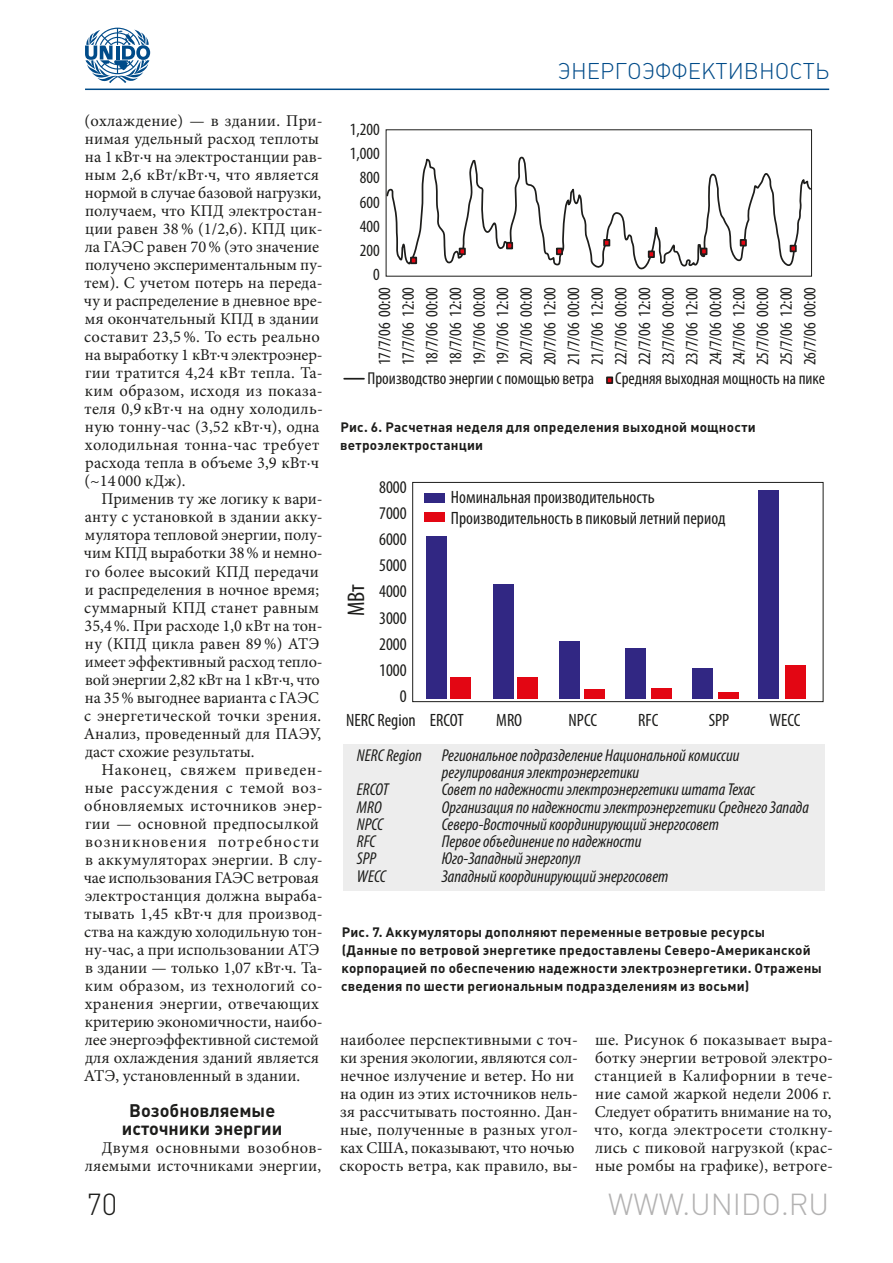
<style>
.page{position:relative;width:893px;height:1263px;background:#fff}
.page>*{position:absolute;margin:0;border:0;box-sizing:border-box;transform-origin:0 0}
.t1{font:30px "Plumb Light C";color:#b3b2b2}
.t2{font:30px "Plumb Light C";color:#1d1d1b}
.t3{font:condensed 24.15px "Myriad Pro";color:#1d1d1b}
.t4{font:22.5px "Plumb Light C";color:#004b89}
.t5{font:18px/18px "Plumb Bold C";color:#1d1d1b;text-align:center}
.t6{font:condensed 17.85px/26.1px "Myriad Pro";color:#1d1d1b}
.t7{font:italic condensed 17.25px "Myriad Pro";color:#1d1d1b}
.t8{font:condensed 17.25px/23.7px "Myriad Pro";color:#1d1d1b;text-align:right}
.t9{font:16.5px/18px "Minion Pro";letter-spacing:.01em;color:#1d1d1b}
.t10{font:13.5px/18px "Plumb Bold C";letter-spacing:.015em;color:#1d1d1b}
</style>
<div class="page">
<hr style="left:85px;top:89px;width:744px;height:1px;background:#004b89">
<svg style="left:385px;top:156px;width:427px;height:117px"></svg>
<div style="left:410px;top:257px;width:7px;height:7px;border:2px solid #1d1d1b"></div>
<div style="left:459px;top:248px;width:7px;height:7px;border:2px solid #1d1d1b"></div>
<div style="left:606px;top:376px;width:7px;height:8px;border:2px solid #1d1d1b"></div>
<div style="left:506px;top:242px;width:7px;height:7px;border:2px solid #1d1d1b"></div>
<div style="left:556px;top:248px;width:7px;height:7px;border:2px solid #1d1d1b"></div>
<div style="left:603px;top:239px;width:7px;height:7px;border:2px solid #1d1d1b"></div>
<div style="left:648px;top:250px;width:7px;height:8px;border:2px solid #1d1d1b"></div>
<div style="left:700px;top:248px;width:7px;height:7px;border:2px solid #1d1d1b"></div>
<div style="left:740px;top:239px;width:7px;height:7px;border:2px solid #1d1d1b"></div>
<div style="left:790px;top:245px;width:7px;height:7px;border:2px solid #1d1d1b"></div>
<hr style="left:344px;top:378px;width:20px;height:2px;background:#1d1d1b">
<div style="left:343px;top:744px;width:482px;height:146px;background:#ededed"></div>
<div style="left:412px;top:482px;width:411px;height:220px;border:1px solid #1d1d1b"></div>
<div style="left:426px;top:537px;width:21px;height:162px;background:#312783"></div>
<div style="left:450px;top:677px;width:21px;height:22px;background:#e30613"></div>
<div style="left:517px;top:677px;width:21px;height:22px;background:#e30613"></div>
<div style="left:584px;top:689px;width:21px;height:9px;background:#e30613"></div>
<div style="left:424px;top:513px;width:21px;height:9px;background:#e30613"></div>
<div style="left:424px;top:494px;width:21px;height:9px;background:#312783"></div>
<div style="left:651px;top:688px;width:21px;height:11px;background:#e30613"></div>
<div style="left:718px;top:693px;width:21px;height:6px;background:#e30613"></div>
<div style="left:785px;top:665px;width:21px;height:34px;background:#e30613"></div>
<div style="left:493px;top:584px;width:20px;height:115px;background:#312783"></div>
<div style="left:559px;top:641px;width:21px;height:58px;background:#312783"></div>
<div style="left:625px;top:649px;width:21px;height:50px;background:#312783"></div>
<div style="left:692px;top:669px;width:21px;height:30px;background:#312783"></div>
<div style="left:758px;top:490px;width:21px;height:209px;background:#312783"></div>
<svg style="left:85px;top:28px;width:65px;height:55px"></svg>
<p class="t9" style="left:85px;top:112px;width:240px">(охлаждение) — в здании. При&shy;нимая удельный расход теплоты на 1 кВт∙ч на электростанции рав&shy;ным 2,6 кВт/кВт∙ч, что является нормой в случае базовой нагрузки, получаем, что КПД</p>
<p class="t9" style="left:85px;top:202px;width:239px;text-indent:144px">электростан&shy;ции равен 38% (1/2,6). КПД</p>
<p class="t9" style="left:290px;top:220px;width:34px">цик-</p>
<p class="t9" style="left:84px;top:238px;width:240px;text-indent:63px">равен 70% (это значение получено экспериментальным пу&shy;тем). С учетом потерь на переда&shy;чу и распределение в дневное вре&shy;мя окончательный КПД</p>
<p class="t9" style="left:85px;top:238px;width:38px">ла ГАЭС</p>
<p class="t9" style="left:84px;top:310px;width:240px;text-indent:173px">в здании составит 23,5%. То есть реально на выработку 1 кВт∙ч электроэнер&shy;гии тратится 4,24 кВт тепла. Та&shy;ким образом, исходя из показа&shy;теля 0,9 кВт∙ч на одну холодиль&shy;ную тонну-час (3,52 кВт∙ч), одна холодильная тонна-час требует расхода тепла в объеме 3,9 кВт∙ч (~14 000 кДж).</p>
<p class="t9" style="left:84px;top:490px;width:240px;text-align:justify;text-indent:18px">Применив ту же логику к вари&shy;анту с установкой в здании акку&shy;мулятора тепловой энергии, полу&shy;чим КПД</p>
<p class="t9" style="left:85px;top:544px;width:239px;text-indent:65px">выработки 38% и немно&shy;го более высокий КПД</p>
<p class="t9" style="left:84px;top:562px;width:236px;text-align:justify;text-indent:170px">передачи и распределения в ночное время; суммарный КПД</p>
<p class="t9" style="left:85px;top:598px;width:240px;text-indent:127px">станет равным<br>35,4%. При расходе 1,0 кВт на тон&shy;ну (КПД</p>
<p class="t9" style="left:84px;top:634px;width:240px;text-indent:68px">цикла равен 89%) АТЭ имеет эффективный расход тепло&shy;вой энергии 2,82 кВт на 1 кВт∙ч, что на 35% выгоднее варианта с ГАЭС<br>с энергетической точки зрения.<br>Анализ, проведенный для ПАЭУ</p>
<p class="t9" style="left:318px;top:724px;width:5px">,</p>
<p class="t9" style="left:85px;top:742px;width:171px">даст схожие результаты.</p>
<p class="t9" style="left:102px;top:760px;width:223px">Наконец, свяжем приведен-</p>
<p class="t9" style="left:85px;top:778px;width:239px">ные рассуждения с темой воз-</p>
<p class="t9" style="left:84px;top:796px;width:240px">обновляемых источников энер-</p>
<p class="t9" style="left:85px;top:814px;width:235px">гии — основной предпосылкой</p>
<p class="t9" style="left:85px;top:832px;width:236px">возникновения потребности</p>
<p class="t9" style="left:85px;top:850px;width:239px">в аккумуляторах энергии. В слу-</p>
<p class="t9" style="left:84px;top:868px;width:150px">чае использования ГАЭС</p>
<p class="t9" style="left:84px;top:868px;width:241px;text-indent:173px">ветровая электростанция должна выраба&shy;тывать 1,45 кВт∙ч для производ&shy;ства на каждую холодильную тон&shy;ну-час, а при использовании АТЭ<br>в здании — только 1,07 кВт∙ч. Та&shy;ким образом, из технологий со&shy;хранения энергии, отвечающих критерию экономичности, наибо&shy;лее энергоэффективной системой для охлаждения зданий является<br>АТЭ</p>
<p class="t9" style="left:115px;top:1066px;width:186px">, установленный в здании.</p>
<p class="t5" style="left:122px;top:1101px;width:162px">Возобновляемые источники энергии</p>
<p class="t9" style="left:85px;top:1138px;width:239px;text-align:right">Двумя основными возобнов&shy;ляемыми источниками энергии,</p>
<h3 class="t4" style="left:558px;top:58px;width:273px">ЭНЕРГОЭФФЕКТИВНОСТЬ</h3>
<p class="t8" style="left:350px;top:117px;width:31px;line-height:24.2px">1,200<br>1,000<br>800<br>600<br>400<br>200<br>0</p>
<p class="t8" style="left:372px;top:365px;width:80px;text-align:justify;rotate:-90deg">17/7/06 00:00<br>17/7/06 12:00<br>18/7/06 00:00<br>18/7/06 12:00<br>19/7/06 00:00<br>19/7/06 12:00<br>20/7/06 00:00<br>20/7/06 12:00<br>21/7/06 00:00<br>21/7/06 12:00<br>22/7/06 00:00<br>22/7/06 12:00<br>23/7/06 00:00<br>23/7/06 12:00<br>24/7/06 00:00<br>24/7/06 12:00<br>25/7/06 00:00<br>25/7/06 12:00<br>26/7/06 00:00</p>
<p class="t8" style="left:367px;top:366px;width:459px">Производство энергии с помощью ветра Средняя выходная мощность на пике</p>
<p class="t10" style="left:340px;top:418px;width:417px">Рис. 6. Расчетная неделя для определения выходной мощности ветроэлектростанции</p>
<h2 class="t3" style="left:341px;top:616px;width:34px;rotate:-90deg">МВт</h2>
<p class="t6" style="left:379px;top:474px;width:29px;text-align:right">8000<br>7000<br>6000<br>5000<br>4000<br>3000<br>2000<br>1000<br>0</p>
<p class="t6" style="left:451px;top:486px;width:276px;line-height:21.5px">Номинальная производительность<br>Производительность в пиковый летний период</p>
<p class="t6" style="left:346px;top:707px;width:119px">NERC Region ERCOT</p>
<p class="t6" style="left:496px;top:707px;width:28px">MRO</p>
<p class="t6" style="left:569px;top:707px;width:30px">NPCC</p>
<p class="t6" style="left:638px;top:707px;width:22px">RFC</p>
<p class="t6" style="left:709px;top:707px;width:22px">SPP</p>
<p class="t6" style="left:769px;top:707px;width:33px">WECC</p>
<p class="t7" style="left:357px;top:745px;width:384px">NERC Region Региональное подразделение Национальной комиссии</p>
<p class="t7" style="left:442px;top:762px;width:199px">регулирования электроэнергетики</p>
<p class="t7" style="left:357px;top:779px;width:33px">ERCOT</p>
<p class="t7" style="left:442px;top:779px;width:315px">Совет по надежности электроэнергетики штата Техас</p>
<p class="t7" style="left:357px;top:796px;width:26px">MRO</p>
<p class="t7" style="left:442px;top:796px;width:368px">Организация по надежности электроэнергетики Среднего Запада</p>
<p class="t7" style="left:357px;top:814px;width:28px">NPCC</p>
<p class="t7" style="left:442px;top:814px;width:279px">Северо-Восточный координирующий энергосовет</p>
<p class="t7" style="left:357px;top:831px;width:20px">RFC</p>
<p class="t7" style="left:442px;top:831px;width:201px">Первое объединение по надежности</p>
<p class="t7" style="left:357px;top:848px;width:21px">SPP</p>
<p class="t7" style="left:442px;top:848px;width:141px">Юго-Западный энергопул</p>
<p class="t7" style="left:357px;top:865px;width:31px">WECC</p>
<p class="t7" style="left:442px;top:865px;width:228px">Западный координирующий энергосовет</p>
<p class="t10" style="left:341px;top:922px;width:482px">Рис. 7. Аккумуляторы дополняют переменные ветровые ресурсы (Данные по ветровой энергетике предоставлены Северо-Американской корпорацией по обеспечению надежности электроэнергетики. Отражены сведения по шести региональным подразделениям из восьми)</p>
<p class="t9" style="left:340px;top:1030px;width:239px">наиболее перспективными с точ&shy;ки зрения экологии, являются сол&shy;нечное излучение и ветер. Но ни на один из этих источников нель&shy;зя рассчитывать постоянно. Дан&shy;ные, полученные в разных угол&shy;ках США</p>
<p class="t9" style="left:339px;top:1138px;width:240px;text-align:right">, показывают, что ночью<br>скорость ветра, как правило, вы-</p>
<p class="t9" style="left:594px;top:1030px;width:241px;text-align:justify">ше. Рисунок 6 показывает выра&shy;ботку энергии ветровой электро&shy;станцией в Калифорнии в тече&shy;ние самой жаркой недели 2006 г.<br>Следует обратить внимание на то, что, когда электросети столкну&shy;лись с пиковой нагрузкой (крас&shy;ные ромбы на графике), ветроге-</p>
<h1 class="t2" style="left:86px;top:1187px;width:32px">70</h1>
<h1 class="t1" style="left:608px;top:1187px;width:223px">WWW.UNIDO.RU</h1>
</div>
